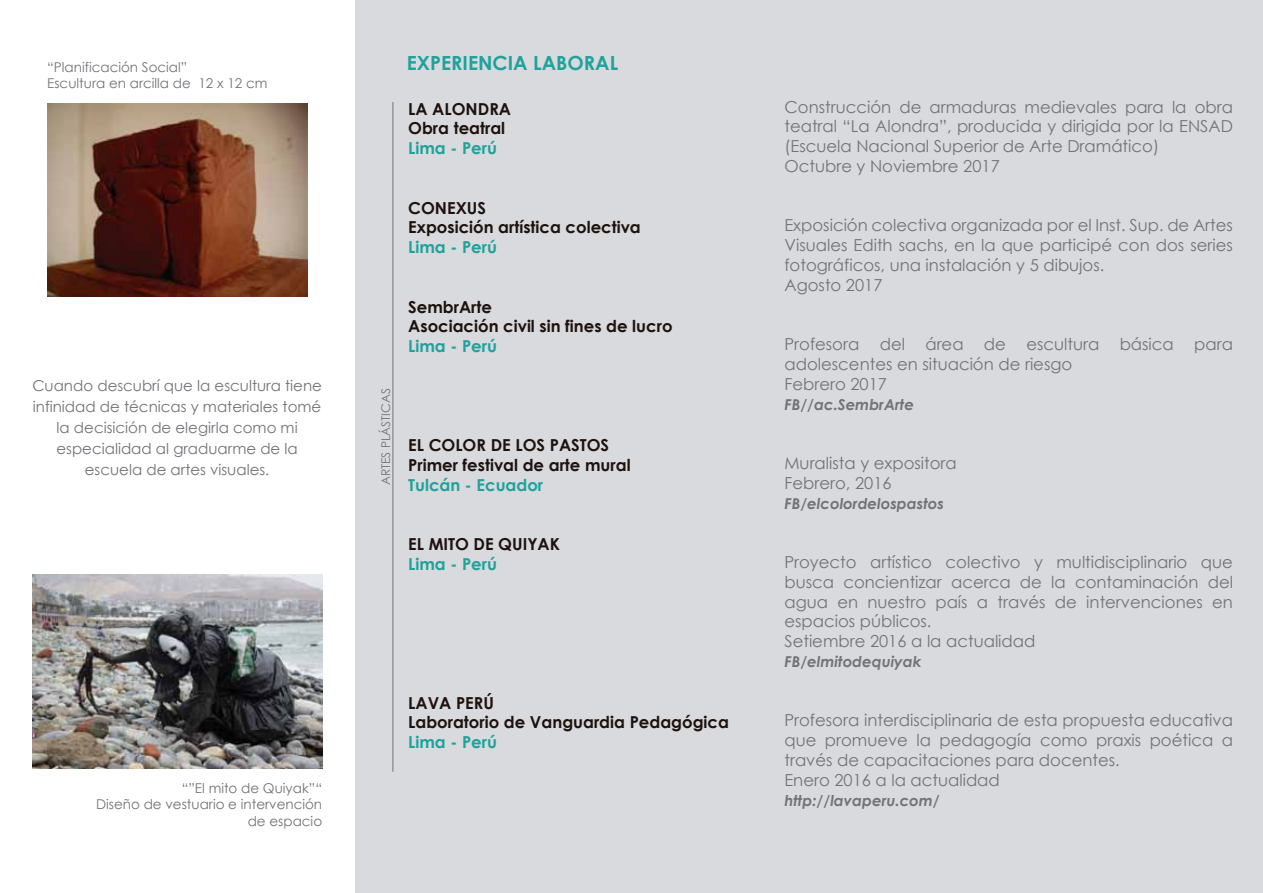
<style>
.page{position:relative;width:1263px;height:893px;background:#fff}
.page>*{position:absolute;margin:0;border:0;box-sizing:border-box;transform-origin:0 0}
.t1{font:700 19.5px "Century Gothic";color:#1fa29b}
.t2{font:16.5px/19.8px "Century Gothic";color:#727277}
.t3{font:700 16.5px/19.8px "Century Gothic";color:#1e120d}
.t4{font:700 16.5px "Century Gothic";color:#1fa29b}
.t5{font:15px/21px "Century Gothic";color:#727277;text-align:center}
.t6{font:italic 700 15px "Century Gothic";color:#727277}
.t7{font:13.5px/16.5px "Century Gothic";color:#727277;text-align:right}
.t8{font:12px "Century Gothic";color:#727277}
</style>
<div class="page">
<div style="left:356px;top:0;width:907px;height:893px;background:#d8dade"></div>
<hr style="left:392px;top:102px;width:1px;height:670px;background:#727277">
<img style="left:47px;top:104px;width:260px;height:193px">
<img style="left:32px;top:575px;width:290px;height:193px">
<p class="t7" style="left:47px;top:59px;width:222px;text-align:left">“Planificación Social”<br>Escultura en arcilla de 12 x 12 cm</p>
<p class="t5" style="left:32px;top:375px;width:291px">Cuando descubrí que la escultura tiene infinidad de técnicas y materiales tomé la decisición de elegirla como mi especialidad al graduarme de la escuela de artes visuales.</p>
<p class="t7" style="left:96px;top:779px;width:228px">“”El mito de Quiyak”“<br>Diseño de vestuario e intervención de espacio</p>
<p class="t1" style="left:407px;top:48px;width:213px">EXPERIENCIA LABORAL</p>
<p class="t3" style="left:408px;top:98px;width:104px">LA ALONDRA<br>Obra teatral</p>
<p class="t4" style="left:408px;top:136px;width:90px">Lima - Perú</p>
<p class="t3" style="left:408px;top:197px;width:234px">CONEXUS<br>Exposición artística colectiva</p>
<p class="t4" style="left:408px;top:235px;width:90px">Lima - Perú</p>
<p class="t8" style="left:378px;top:485px;width:98px;rotate:-90deg">ARTES PLÁSTICAS</p>
<p class="t3" style="left:408px;top:296px;width:266px">SembrArte<br>Asociación civil sin fines de lucro</p>
<p class="t4" style="left:408px;top:334px;width:90px">Lima - Perú</p>
<p class="t3" style="left:408px;top:435px;width:224px">EL COLOR DE LOS PASTOS<br>Primer festival de arte mural</p>
<p class="t4" style="left:408px;top:472px;width:136px">Tulcán - Ecuador</p>
<p class="t3" style="left:408px;top:534px;width:153px">EL MITO DE QUIYAK</p>
<p class="t4" style="left:408px;top:551px;width:90px">Lima - Perú</p>
<p class="t3" style="left:408px;top:692px;width:322px">LAVA PERÚ<br>Laboratorio de Vanguardia Pedagógica</p>
<p class="t4" style="left:408px;top:730px;width:90px">Lima - Perú</p>
<p class="t2" style="left:784px;top:96px;width:450px">Construcción de armaduras medievales para la obra teatral “La Alondra”, producida y dirigida por la ENSAD (Escuela Nacional Superior de Arte Dramático)<br>Octubre y Noviembre 2017</p>
<p class="t2" style="left:877px;top:113px;width:346px">Instituto Superior de Artes Visuales E. SACHS<br>Lima - Perú</p>
<p class="t2" style="left:877px;top:212px;width:92px">Lima – Perú</p>
<p class="t2" style="left:784px;top:215px;width:450px">Exposición colectiva organizada por el Inst. Sup. de Artes Visuales Edith sachs, en la que participé con dos series fotográficos, una instalación y 5 dibujos.<br>Agosto 2017</p>
<p class="t2" style="left:784px;top:334px;width:450px">Profesora del área de escultura básica para adolescentes en situación de riesgo<br>Febrero 2017</p>
<p class="t6" style="left:784px;top:393px;width:131px">FB//ac.SembrArte</p>
<p class="t2" style="left:877px;top:351px;width:231px">COLEGIO ALTERNATIVO B&amp;M</p>
<p class="t2" style="left:784px;top:453px;width:174px">Muralista y expositora<br>Febrero, 2016</p>
<p class="t6" style="left:784px;top:492px;width:161px">FB/elcolordelospastos</p>
<p class="t2" style="left:784px;top:552px;width:450px">Proyecto artístico colectivo y multidisciplinario que busca concientizar acerca de la contaminación del agua en nuestro país a través de intervenciones en espacios públicos.<br>Setiembre 2016 a la actualidad</p>
<p class="t6" style="left:784px;top:650px;width:139px">FB/elmitodequiyak</p>
<p class="t2" style="left:784px;top:710px;width:450px">Profesora interdisciplinaria de esta propuesta educativa que promueve la pedagogía como praxis poética a través de capacitaciones para docentes.<br>Enero 2016 a la actualidad</p>
<p class="t6" style="left:784px;top:789px;width:157px">http://lavaperu.com/</p>
</div>
